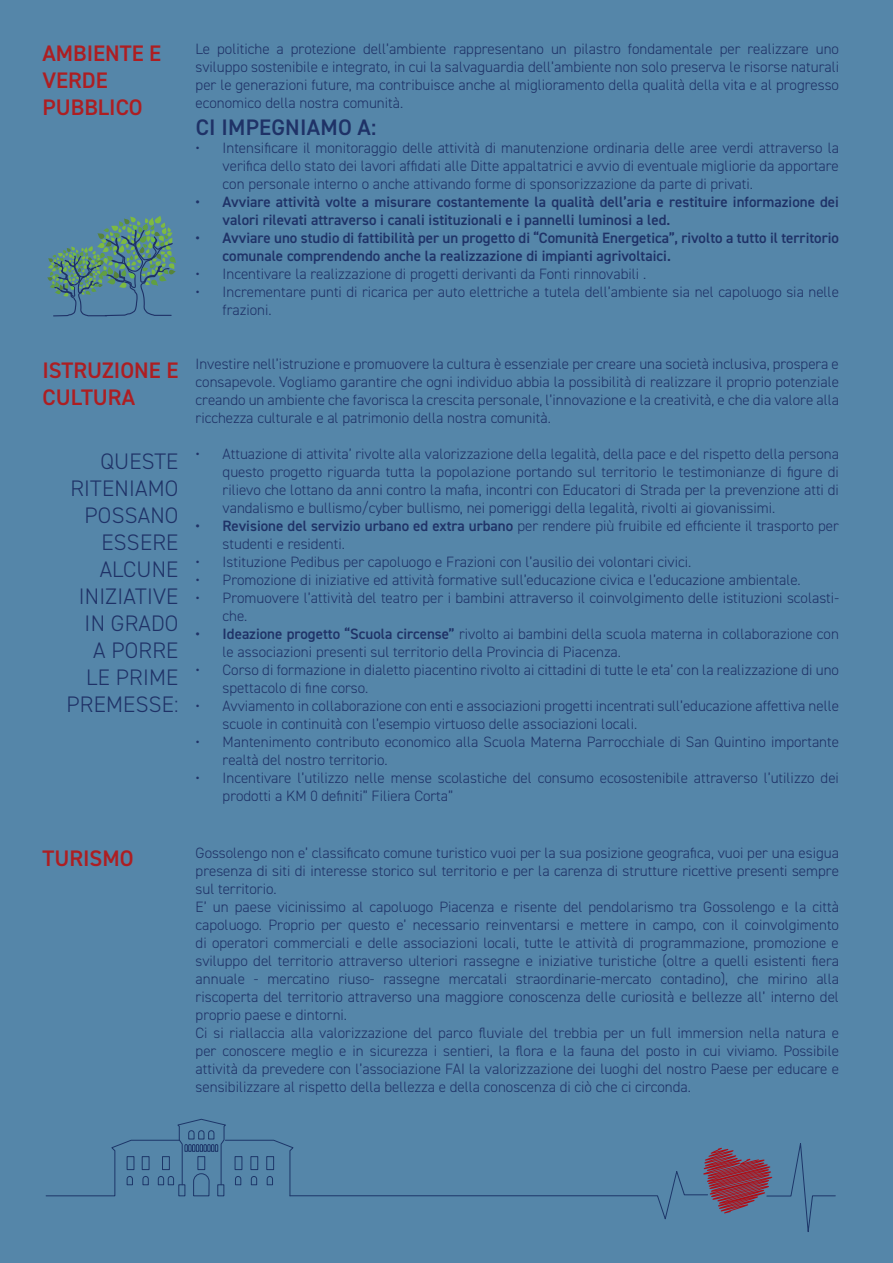
<style>
.page{position:relative;width:893px;height:1263px;background:#5586a9}
.page>*{position:absolute;margin:0;border:0;box-sizing:border-box;transform-origin:0 0}
.t1{font:300 22.5px/27px "DIN2014";letter-spacing:.01em;color:#1f3267;text-align:right}
.t2{font:600 22.5px/27px "DIN2014";color:#ad1e22}
.t3{font:600 22.5px "DIN2014";letter-spacing:.01em;color:#1f3267}
.t4{font:300 15px/18px "DIN2014";color:#1f3267}
.t5{font:600 15px/18px "DIN2014";color:#1f3267}
.s1{font-weight:600}
</style>
<div class="page">
<svg style="left:47px;top:216px;width:129px;height:100px"></svg>
<svg style="left:45px;top:1118px;width:791px;height:114px"></svg>
<p class="t2" style="left:43px;top:39px;width:120px">AMBIENTE E<br>VERDE</p>
<p class="t2" style="left:43px;top:93px;width:102px">PUBBLICO</p>
<p class="t4" style="left:196px;top:40px;width:645px;text-align:justify">Le politiche a protezione dell’ambiente rappresentano un pilastro fondamentale per realizzare uno sviluppo sostenibile e integrato, in cui la salvaguardia dell’ambiente non solo preserva le risorse naturali per le generazioni future, ma contribuisce anche al miglioramento della qualità della vita e al progresso economico della nostra comunità.</p>
<p class="t3" style="left:196px;top:113px;width:182px">CI IMPEGNIAMO A:</p>
<p class="t4" style="left:223px;top:139px;width:618px;text-align:justify;text-indent:-27px">• Intensificare il monitoraggio delle attività di manutenzione ordinaria delle aree verdi attraverso la verifica dello stato dei lavori affidati alle Ditte appaltatrici e avvio di eventuale migliorie da apportare con personale interno o anche attivando forme di sponsorizzazione da parte di privati.</p>
<p class="t5" style="left:223px;top:193px;width:618px;text-indent:-27px">• Avviare attività volte a misurare costantemente la qualità dell’aria e restituire informazione dei valori rilevati attraverso i canali istituzionali e i pannelli luminosi a led.</p>
<p class="t5" style="left:223px;top:229px;width:618px;text-indent:-27px">• Avviare uno studio di fattibilità per un progetto di “Comunità Energetica”, rivolto a tutto il territorio comunale comprendendo anche la realizzazione di impianti agrivoltaici.</p>
<p class="t4" style="left:196px;top:265px;width:452px">• Incentivare la realizzazione di progetti derivanti da Fonti rinnovabili .</p>
<p class="t4" style="left:223px;top:283px;width:618px;text-indent:-27px">• Incrementare punti di ricarica per auto elettriche a tutela dell’ambiente sia nel capoluogo sia nelle frazioni.</p>
<p class="t2" style="left:43px;top:356px;width:137px">ISTRUZIONE E</p>
<p class="t2" style="left:43px;top:383px;width:94px">CULTURA</p>
<p class="t1" style="left:66px;top:448px;width:114px">QUESTE<br>RITENIAMO<br>POSSANO<br>ESSERE<br>ALCUNE<br>INIZIATIVE<br>IN GRADO<br>A PORRE<br>LE PRIME<br>PREMESSE:</p>
<p class="t4" style="left:196px;top:355px;width:645px;text-align:justify">Investire nell’istruzione e promuovere la cultura è essenziale per creare una società inclusiva, prospera e consapevole. Vogliamo garantire che ogni individuo abbia la possibilità di realizzare il proprio potenziale creando un ambiente che favorisca la crescita personale, l’innovazione e la creatività, e che dia valore alla ricchezza culturale e al patrimonio della nostra comunità.</p>
<p class="t4" style="left:223px;top:445px;width:618px;text-align:justify;text-indent:-27px">• Attuazione di attivita’ rivolte alla valorizzazione della legalità, della pace e del rispetto della persona questo progetto riguarda tutta la popolazione portando sul territorio le testimonianze di figure di rilievo che lottano da anni contro la mafia, incontri con Educatori di Strada per la prevenzione atti di vandalismo e bullismo/cyber bullismo, nei pomeriggi della legalità, rivolti ai giovanissimi.</p>
<p class="t4" style="left:223px;top:517px;width:618px;text-indent:-27px"><span class="s1">• Revisione del servizio urbano ed extra urbano</span> per rendere più fruibile ed efficiente il trasporto per studenti e residenti.</p>
<p class="t4" style="left:196px;top:553px;width:497px">• Istituzione Pedibus per capoluogo e Frazioni con l’ausilio dei volontari civici.</p>
<p class="t4" style="left:196px;top:571px;width:607px">• Promozione di iniziative ed attività formative sull’educazione civica e l’educazione ambientale.</p>
<p class="t4" style="left:223px;top:589px;width:618px;text-indent:-27px">• Promuovere l’attività del teatro per i bambini attraverso il coinvolgimento delle istituzioni scolasti&shy;che.</p>
<p class="t4" style="left:223px;top:625px;width:618px;text-indent:-27px"><span class="s1">• Ideazione progetto “Scuola circense”</span> rivolto ai bambini della scuola materna in collaborazione con le associazioni presenti sul territorio della Provincia di Piacenza.</p>
<p class="t4" style="left:223px;top:661px;width:618px;text-indent:-27px">• Corso di formazione in dialetto piacentino rivolto ai cittadini di tutte le eta’ con la realizzazione di uno spettacolo di fine corso.</p>
<p class="t4" style="left:223px;top:697px;width:618px;text-indent:-27px">• Avviamento in collaborazione con enti e associazioni progetti incentrati sull’educazione affettiva nelle scuole in continuità con l’esempio virtuoso delle associazioni locali.</p>
<p class="t4" style="left:223px;top:733px;width:618px;text-indent:-27px">• Mantenimento contributo economico alla Scuola Materna Parrocchiale di San Quintino importante realtà del nostro territorio.</p>
<p class="t4" style="left:223px;top:769px;width:618px;text-indent:-27px">• Incentivare l’utilizzo nelle mense scolastiche del consumo ecosostenibile attraverso l’utilizzo dei prodotti a KM 0 definiti” Filiera Corta”</p>
<p class="t2" style="left:43px;top:844px;width:93px">TURISMO</p>
<p class="t4" style="left:196px;top:844px;width:645px;text-align:justify">Gossolengo non e’ classificato comune turistico vuoi per la sua posizione geografica, vuoi per una esigua presenza di siti di interesse storico sul territorio e per la carenza di strutture ricettive presenti sempre sul territorio.</p>
<p class="t4" style="left:196px;top:898px;width:645px;text-align:justify">E’ un paese vicinissimo al capoluogo Piacenza e risente del pendolarismo tra Gossolengo e la città capoluogo. Proprio per questo e’ necessario reinventarsi e mettere in campo, con il coinvolgimento di operatori commerciali e delle associazioni locali, tutte le attività di programmazione, promozione e sviluppo del territorio attraverso ulteriori rassegne e iniziative turistiche (oltre a quelli esistenti fiera annuale - mercatino riuso- rassegne mercatali straordinarie-mercato contadino), che mirino alla riscoperta del territorio attraverso una maggiore conoscenza delle curiosità e bellezze all’ interno del proprio paese e dintorni.</p>
<p class="t4" style="left:196px;top:1024px;width:645px;text-align:justify">Ci si riallaccia alla valorizzazione del parco fluviale del trebbia per un full immersion nella natura e per conoscere meglio e in sicurezza i sentieri, la flora e la fauna del posto in cui viviamo. Possibile attività da prevedere con l’associazione FAI la valorizzazione dei luoghi del nostro Paese per educare e sensibilizzare al rispetto della bellezza e della conoscenza di ciò che ci circonda.</p>
</div>
